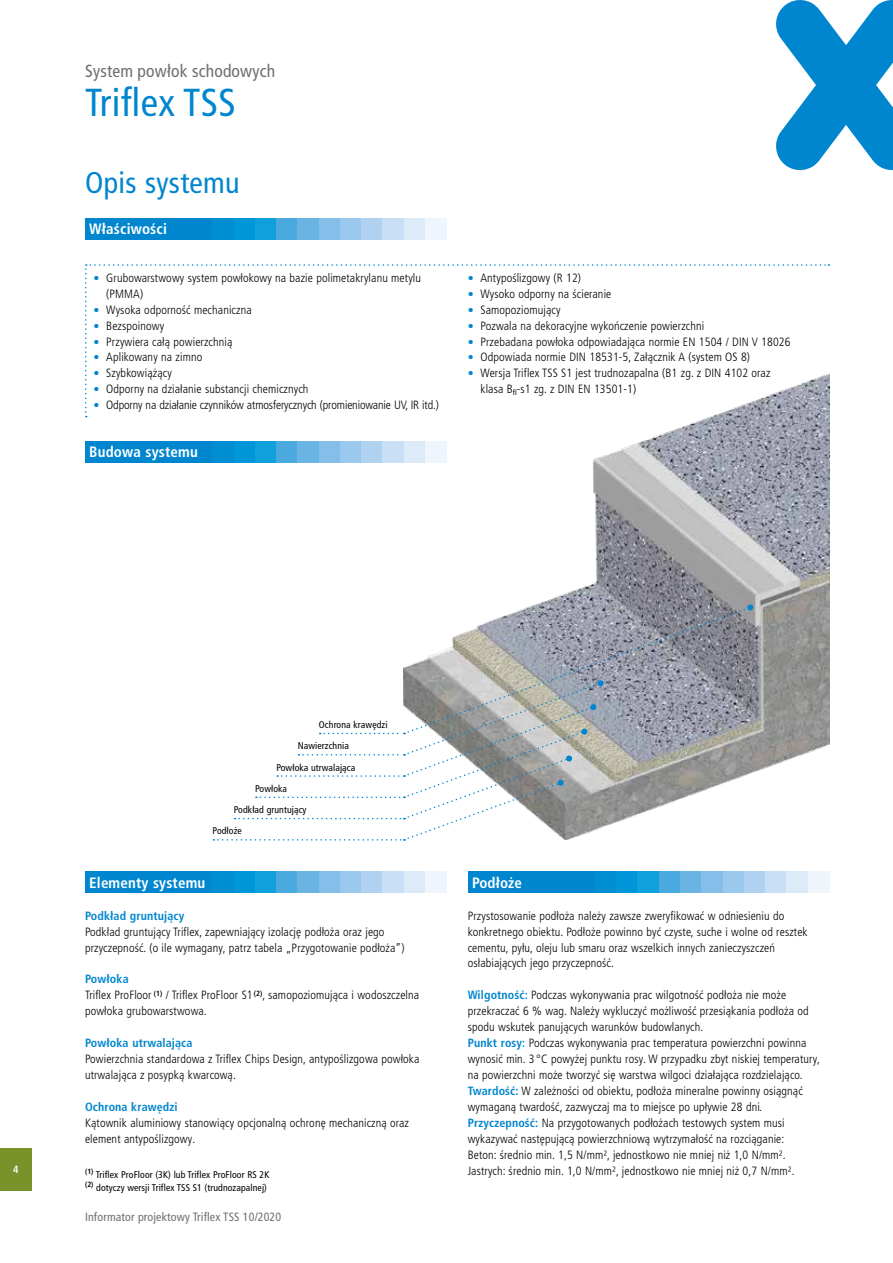
<style>
.page{position:relative;width:893px;height:1263px;background:#fff}
.page>*{position:absolute;margin:0;border:0;box-sizing:border-box;transform-origin:0 0}
.t1{font:condensed 39px "Frutiger LT Pro";letter-spacing:.01em;color:#0086ce}
.t2{font:condensed 30px "Frutiger LT Pro";letter-spacing:.01em;color:#0086ce}
.t3{font:condensed 17.55px "Frutiger LT Pro";letter-spacing:.01em;color:#706f6f}
.t4{font:700 condensed 15px "Frutiger LT Pro";letter-spacing:.01em;color:#fff}
.t5{font:300 condensed 12px/15.9px "Frutiger LT Pro";letter-spacing:.01em;color:#000}
.t6{font:700 condensed 12px "Frutiger LT Pro";letter-spacing:.01em;color:#0086ce}
.t7{font:condensed 12px "Frutiger LT Pro";letter-spacing:.01em;color:#706f6f}
.t8{font:700 condensed 10.5px "Frutiger LT Pro";color:#fff}
.t9{font:condensed 9.75px/12.8px "Frutiger LT Pro";letter-spacing:.01em;color:#000}
.s1{font-weight:700;color:#0086ce}
</style>
<div class="page">
<svg style="left:776px;top:0;width:117px;height:170px"></svg>
<div style="left:0;top:1148px;width:32px;height:43px;background:#799229"></div>
<img style="left:404px;top:417px;width:425px;height:355px">
<div style="left:85px;top:872px;width:128px;height:21px;background:#0086ce"></div>
<div style="left:213px;top:872px;width:21px;height:21px;background:#008ed2"></div>
<div style="left:234px;top:872px;width:21px;height:21px;background:#0096d7"></div>
<div style="left:255px;top:872px;width:21px;height:21px;background:#10a0dc"></div>
<div style="left:276px;top:872px;width:22px;height:21px;background:#4aaae0"></div>
<div style="left:298px;top:872px;width:21px;height:21px;background:#6ab4e4"></div>
<div style="left:319px;top:872px;width:21px;height:21px;background:#84bee9"></div>
<div style="left:340px;top:872px;width:21px;height:21px;background:#9bc8ed"></div>
<div style="left:361px;top:872px;width:22px;height:21px;background:#b0d2f0"></div>
<div style="left:383px;top:872px;width:21px;height:21px;background:#c8dff5"></div>
<div style="left:404px;top:872px;width:21px;height:21px;background:#ddebf9"></div>
<div style="left:425px;top:872px;width:21px;height:21px;background:#eef5fc"></div>
<div style="left:468px;top:872px;width:127px;height:21px;background:#0086ce"></div>
<div style="left:595px;top:872px;width:22px;height:21px;background:#008ed2"></div>
<div style="left:617px;top:872px;width:21px;height:21px;background:#0096d7"></div>
<div style="left:638px;top:872px;width:21px;height:21px;background:#10a0dc"></div>
<div style="left:659px;top:872px;width:21px;height:21px;background:#4aaae0"></div>
<div style="left:680px;top:872px;width:22px;height:21px;background:#6ab4e4"></div>
<div style="left:702px;top:872px;width:21px;height:21px;background:#84bee9"></div>
<div style="left:723px;top:872px;width:21px;height:21px;background:#9bc8ed"></div>
<div style="left:744px;top:872px;width:21px;height:21px;background:#b0d2f0"></div>
<div style="left:765px;top:872px;width:22px;height:21px;background:#c8dff5"></div>
<div style="left:787px;top:872px;width:21px;height:21px;background:#ddebf9"></div>
<div style="left:808px;top:872px;width:21px;height:21px;background:#eef5fc"></div>
<div style="left:85px;top:218px;width:128px;height:21px;background:#0086ce"></div>
<div style="left:213px;top:218px;width:21px;height:21px;background:#008ed2"></div>
<div style="left:234px;top:218px;width:21px;height:21px;background:#0096d7"></div>
<div style="left:255px;top:218px;width:21px;height:21px;background:#10a0dc"></div>
<div style="left:276px;top:218px;width:22px;height:21px;background:#4aaae0"></div>
<div style="left:298px;top:218px;width:21px;height:21px;background:#6ab4e4"></div>
<div style="left:319px;top:218px;width:21px;height:21px;background:#84bee9"></div>
<div style="left:340px;top:218px;width:21px;height:21px;background:#9bc8ed"></div>
<div style="left:361px;top:218px;width:22px;height:21px;background:#b0d2f0"></div>
<div style="left:383px;top:218px;width:21px;height:21px;background:#c8dff5"></div>
<div style="left:404px;top:218px;width:21px;height:21px;background:#ddebf9"></div>
<div style="left:425px;top:218px;width:21px;height:21px;background:#eef5fc"></div>
<div style="left:85px;top:441px;width:128px;height:21px;background:#0086ce"></div>
<div style="left:213px;top:441px;width:21px;height:21px;background:#008ed2"></div>
<div style="left:234px;top:441px;width:21px;height:21px;background:#0096d7"></div>
<div style="left:255px;top:441px;width:21px;height:21px;background:#10a0dc"></div>
<div style="left:276px;top:441px;width:22px;height:21px;background:#4aaae0"></div>
<div style="left:298px;top:441px;width:21px;height:21px;background:#6ab4e4"></div>
<div style="left:319px;top:441px;width:21px;height:21px;background:#84bee9"></div>
<div style="left:340px;top:441px;width:21px;height:21px;background:#9bc8ed"></div>
<div style="left:361px;top:441px;width:22px;height:21px;background:#b0d2f0"></div>
<div style="left:383px;top:441px;width:21px;height:21px;background:#c8dff5"></div>
<div style="left:404px;top:441px;width:21px;height:21px;background:#ddebf9"></div>
<div style="left:425px;top:441px;width:21px;height:21px;background:#eef5fc"></div>
<svg style="left:213px;top:604px;width:541px;height:236px"></svg>
<svg style="left:85px;top:264px;width:744px;height:153px"></svg>
<h3 class="t3" style="left:85px;top:61px;width:192px">System powłok schodowych</h3>
<h1 class="t1" style="left:85px;top:80px;width:152px">Triflex TSS</h1>
<h2 class="t2" style="left:85px;top:165px;width:156px">Opis systemu</h2>
<p class="t4" style="left:89px;top:220px;width:79px">Właściwości</p>
<p class="t5" style="left:106px;top:270px;width:334px">Grubowarstwowy system powłokowy na bazie polimetakrylanu metylu (PMMA)<br>Wysoka odporność mechaniczna<br>Bezspoinowy<br>Przywiera całą powierzchnią<br>Aplikowany na zimno<br>Szybkowiążący<br>Odporny na działanie substancji chemicznych<br>Odporny na działanie czynników atmosferycznych (promieniowanie UV, IR itd.)</p>
<p class="t5" style="left:480px;top:270px;width:312px">Antypoślizgowy (R 12)<br>Wysoko odporny na ścieranie<br>Samopoziomujący<br>Pozwala na dekoracyjne wykończenie powierzchni<br>Przebadana powłoka odpowiadająca normie EN 1504 / DIN V 18026<br>Odpowiada normie DIN 18531-5, Załącznik A (system OS 8)<br>Wersja Triflex TSS S1 jest trudnozapalna (B1 zg. z DIN 4102 oraz klasa B<sub>fl</sub>-s1 zg. z DIN EN 13501-1)</p>
<p class="t4" style="left:89px;top:443px;width:110px">Budowa systemu</p>
<p class="t8" style="left:13px;top:1163px;width:7px">4</p>
<p class="t9" style="left:319px;top:718px;width:70px">Ochrona krawędzi</p>
<p class="t9" style="left:298px;top:740px;width:53px">Nawierzchnia</p>
<p class="t9" style="left:276px;top:761px;width:80px">Powłoka utrwalająca</p>
<p class="t9" style="left:255px;top:782px;width:33px">Powłoka</p>
<p class="t9" style="left:234px;top:803px;width:74px">Podkład gruntujący</p>
<p class="t9" style="left:213px;top:825px;width:31px">Podłoże</p>
<p class="t4" style="left:89px;top:873px;width:118px">Elementy systemu</p>
<p class="t6" style="left:85px;top:908px;width:101px">Podkład gruntujący</p>
<p class="t5" style="left:85px;top:923px;width:321px">Podkład gruntujący Triflex, zapewniający izolację podłoża oraz jego przyczepność. (o ile wymagany, patrz tabela „Przygotowanie podłoża”)</p>
<p class="t5" style="left:85px;top:971px;width:336px"><span class="s1">Powłoka<br></span>Triflex ProFloor <sup>(1)</sup> / Triflex ProFloor S1<sup>(2)</sup>, samopoziomująca i wodoszczelna powłoka grubowarstwowa.</p>
<p class="t6" style="left:85px;top:1036px;width:109px">Powłoka utrwalająca</p>
<p class="t5" style="left:85px;top:1051px;width:336px">Powierzchnia standardowa z Triflex Chips Design, antypoślizgowa powłoka utrwalająca z posypką kwarcową.</p>
<p class="t6" style="left:85px;top:1100px;width:94px">Ochrona krawędzi</p>
<p class="t5" style="left:85px;top:1115px;width:326px">Kątownik aluminiowy stanowiący opcjonalną ochronę mechaniczną oraz element antypoślizgowy.</p>
<p class="t9" style="left:85px;top:1168px;width:186px"><sup>(1)</sup> Triflex ProFloor (3K) lub Triflex ProFloor RS 2K <sup>(2)</sup> dotyczy wersji Triflex TSS S1 (trudnozapalnej)</p>
<p class="t7" style="left:85px;top:1210px;width:198px">Informator projektowy Triflex TSS 10/2020</p>
<p class="t4" style="left:472px;top:873px;width:52px">Podłoże</p>
<p class="t5" style="left:468px;top:908px;width:341px">Przystosowanie podłoża należy zawsze zweryfikować w odniesieniu do konkretnego obiektu. Podłoże powinno być czyste, suche i wolne od resztek cementu, pyłu, oleju lub smaru oraz wszelkich innych zanieczyszczeń osłabiających jego przyczepność.</p>
<p class="t5" style="left:468px;top:987px;width:354px"><span class="s1">Wilgotność:</span> Podczas wykonywania prac wilgotność podłoża nie może przekraczać 6 % wag. Należy wykluczyć możliwość przesiąkania podłoża od spodu wskutek panujących warunków budowlanych.<br><span class="s1">Punkt rosy:</span> Podczas wykonywania prac temperatura powierzchni powinna wynosić min. 3 °C powyżej punktu rosy. W przypadku zbyt niskiej temperatury, na powierzchni może tworzyć się warstwa wilgoci działająca rozdzielająco.<br><span class="s1">Twardość:</span> W zależności od obiektu, podłoża mineralne powinny osiągnąć wymaganą twardość, zazwyczaj ma to miejsce po upływie 28 dni.<br><span class="s1">Przyczepność:</span> Na przygotowanych podłożach testowych system musi wykazywać następującą powierzchniową wytrzymałość na rozciąganie:<br>Beton: średnio min. 1,5 N/mm², jednostkowo nie mniej niż 1,0 N/mm².<br>Jastrych: średnio min. 1,0 N/mm², jednostkowo nie mniej niż 0,7 N/mm².</p>
</div>
